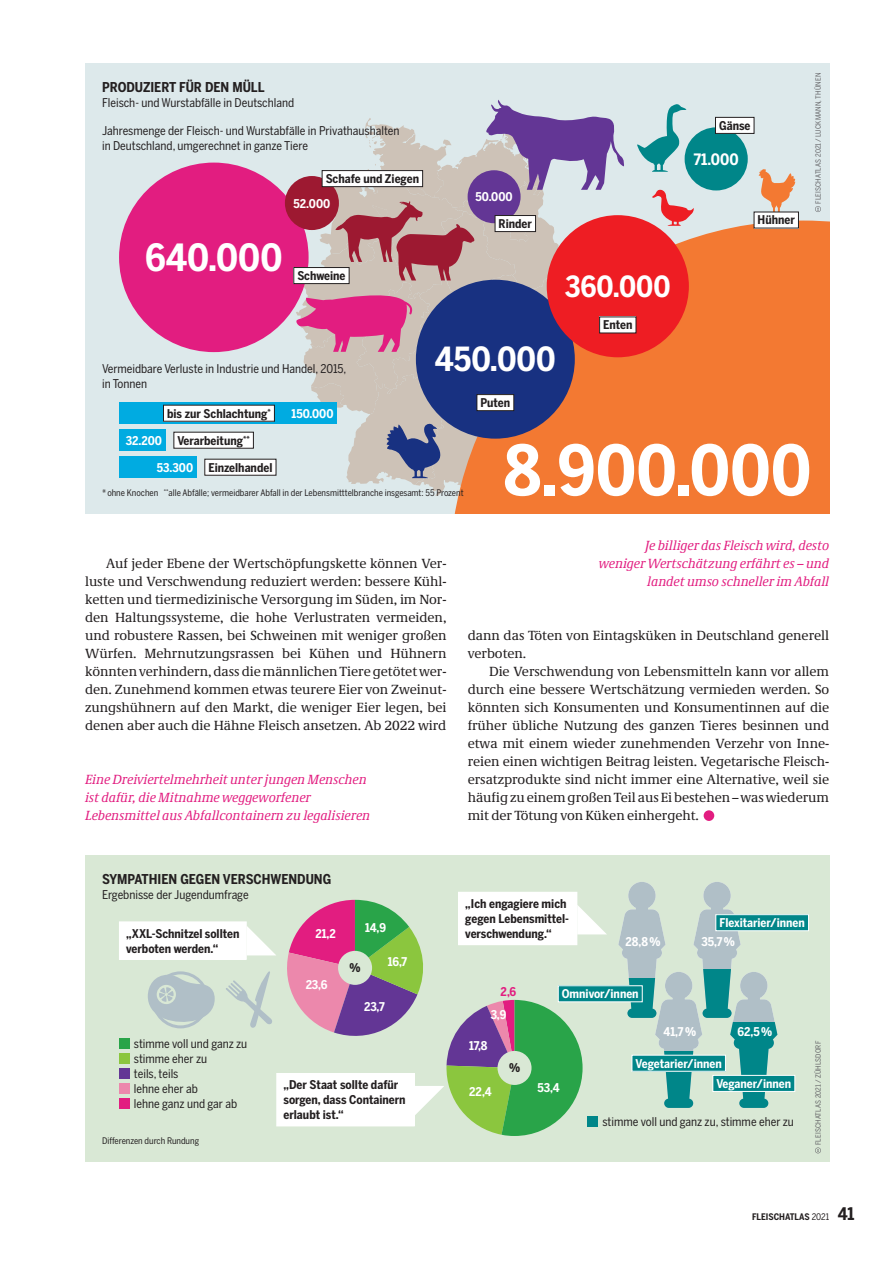
<style>
.page{position:relative;width:893px;height:1263px;background:#fff}
.page>*{position:absolute;margin:0;border:0;box-sizing:border-box;transform-origin:0 0}
.t1{font:700 68.4px "Benton Sans Cond";color:#fff}
.t2{font:700 37.2px "Benton Sans Cond";color:#fff}
.t3{font:700 33px "Benton Sans Cond";color:#fff}
.t4{font:700 28.95px "Benton Sans Cond";color:#fff}
.t5{font:700 15.6px "Benton Sans Cond";color:#fff}
.t6{font:13.5px/18px "Demos Pro";letter-spacing:-.005em;color:#231f20;text-align:justify}
.t7{font:italic 13.5px/18px "Demos Pro";letter-spacing:-.005em;color:#e21d80}
.t8{font:700 13.5px "Benton Sans Cond";color:#231f20}
.t9{font:12px/15px "Benton Sans Cond";color:#231f20}
.t10{font:700 12px/15px "Benton Sans Cond";color:#231f20}
.t11{font:700 12px "Benton Sans Cond";color:#fff}
.t12{font:700 12px "Benton Sans Cond";color:#e21d80}
.t13{font:9px "Benton Sans Cond";color:#231f20}
.t14{font:700 9px "Benton Sans Cond";color:#231f20}
.t15{font:7.2px "Benton Sans Cond";letter-spacing:.02em;color:#636366}
.s1{font-weight:400}
.s2{font-size:17.25px}
</style>
<div class="page">
<div style="left:704px;top:810px;width:10px;height:11px;background:#e21d80;border-radius:50%"></div>
<div style="left:85px;top:856px;width:744px;height:306px;background:#d9e8d5"></div>
<div style="left:713px;top:1075px;width:82px;height:16px;background:#008689"></div>
<div style="left:712px;top:1075px;width:83px;height:17px;border:1px solid #fff"></div>
<svg style="left:618px;top:882px;width:159px;height:226px"></svg>
<svg style="left:618px;top:979px;width:48px;height:39px"></svg>
<div style="left:119px;top:922px;width:127px;height:37px;background:#fff"></div>
<div style="left:119px;top:921px;width:128px;height:39px;border:1px solid #fff"></div>
<div style="left:459px;top:892px;width:118px;height:53px;background:#fff"></div>
<div style="left:152px;top:971px;width:57px;height:57px;border:3px solid #b0bfc7;border-radius:50%"></div>
<svg style="left:148px;top:975px;width:67px;height:51px"></svg>
<svg style="left:226px;top:900px;width:381px;height:236px"></svg>
<svg style="left:815px;top:1147px;width:6px;height:6px"></svg>
<div style="left:119px;top:1038px;width:11px;height:11px;background:#29a449"></div>
<div style="left:119px;top:1053px;width:11px;height:11px;background:#8bc63e"></div>
<div style="left:119px;top:1068px;width:11px;height:11px;background:#633695"></div>
<div style="left:119px;top:1083px;width:11px;height:11px;background:#ec88ac"></div>
<div style="left:119px;top:1098px;width:11px;height:11px;background:#e21d80"></div>
<div style="left:85px;top:64px;width:744px;height:450px;background:#dde9eb"></div>
<div style="left:454px;top:221px;width:375px;height:293px;background:#f37932"></div>
<div style="left:119px;top:163px;width:190px;height:189px;background:#e21d80;border-radius:95px"></div>
<div style="left:547px;top:215px;width:142px;height:142px;background:#ee1d23;border-radius:71px"></div>
<div style="left:119px;top:403px;width:218px;height:21px;background:#00abe1"></div>
<div style="left:119px;top:457px;width:77px;height:21px;background:#00abe1"></div>
<div style="left:119px;top:430px;width:47px;height:21px;background:#00abe1"></div>
<div style="left:163px;top:405px;width:111px;height:16px;background:#fff"></div>
<div style="left:163px;top:405px;width:112px;height:17px;border:1px solid #231f20"></div>
<div style="left:205px;top:459px;width:71px;height:16px;background:#fff"></div>
<div style="left:204px;top:459px;width:72px;height:17px;border:1px solid #231f20"></div>
<div style="left:174px;top:432px;width:79px;height:16px;background:#fff"></div>
<div style="left:173px;top:432px;width:81px;height:17px;border:1px solid #231f20"></div>
<svg style="left:815px;top:206px;width:6px;height:6px"></svg>
<div style="left:285px;top:176px;width:54px;height:54px;background:#9d1931;border-radius:27px"></div>
<svg style="left:759px;top:169px;width:38px;height:43px"></svg>
<svg style="left:652px;top:190px;width:42px;height:36px"></svg>
<div style="left:754px;top:212px;width:44px;height:16px;background:#fff"></div>
<div style="left:294px;top:268px;width:55px;height:16px;background:#fff"></div>
<div style="left:600px;top:317px;width:36px;height:16px;background:#fff"></div>
<svg style="left:637px;top:104px;width:50px;height:68px"></svg>
<svg style="left:296px;top:100px;width:329px;height:396px"></svg>
<div style="left:685px;top:127px;width:63px;height:63px;background:#008689;border-radius:32px"></div>
<div style="left:715px;top:117px;width:39px;height:16px;background:#fff"></div>
<div style="left:715px;top:117px;width:39px;height:17px;border:1px solid #231f20"></div>
<div style="left:322px;top:171px;width:101px;height:16px;background:#fff"></div>
<div style="left:322px;top:170px;width:101px;height:17px;border:1px solid #231f20"></div>
<div style="left:716px;top:915px;width:92px;height:16px;background:#008689"></div>
<div style="left:715px;top:914px;width:94px;height:17px;border:1px solid #fff"></div>
<div style="left:587px;top:1116px;width:11px;height:11px;background:#008689"></div>
<div style="left:558px;top:986px;width:84px;height:16px;background:#008689"></div>
<p class="t8" style="left:102px;top:79px;width:164px">PRODUZIERT FÜR DEN MÜLL</p>
<p class="t9" style="left:102px;top:95px;width:194px">Fleisch- und Wurstabfälle in Deutschland</p>
<p class="t9" style="left:102px;top:124px;width:299px">Jahresmenge der Fleisch- und Wurstabfälle in Privathaushalten in Deutschland, umgerechnet in ganze Tiere</p>
<p class="t10" style="left:326px;top:171px;width:95px">Schafe und Ziegen</p>
<p class="t11" style="left:294px;top:196px;width:38px">52.000</p>
<h2 class="t2" style="left:145px;top:236px;width:139px">640.000</h2>
<p class="t10" style="left:297px;top:268px;width:50px">Schweine</p>
<p class="t9" style="left:102px;top:361px;width:246px">Vermeidbare Verluste in Industrie und Handel, 2015, in Tonnen</p>
<p class="t10" style="left:167px;top:406px;width:105px">bis zur Schlachtung<sup>*</sup></p>
<p class="t11" style="left:292px;top:406px;width:43px">150.000</p>
<p class="t11" style="left:476px;top:190px;width:39px">50.000</p>
<p class="t10" style="left:499px;top:216px;width:35px">Rinder</p>
<h3 class="t3" style="left:435px;top:340px;width:122px">450.000</h3>
<h3 class="t4" style="left:565px;top:270px;width:107px">360.000</h3>
<p class="t10" style="left:603px;top:318px;width:31px">Enten</p>
<p class="t10" style="left:480px;top:395px;width:31px">Puten</p>
<p class="t10" style="left:719px;top:118px;width:33px">Gänse</p>
<p class="t5" style="left:694px;top:150px;width:46px">71.000</p>
<p class="t10" style="left:758px;top:213px;width:39px">Hühner</p>
<p class="t15" style="left:814px;top:204px;width:133px;rotate:-90deg">FLEISCHATLAS 2021 / LUCKMANN, THÜNEN</p>
<p class="t11" style="left:126px;top:433px;width:38px">32.200</p>
<p class="t10" style="left:177px;top:433px;width:74px">Verarbeitung<sup>**</sup></p>
<p class="t11" style="left:157px;top:460px;width:38px">53.300</p>
<p class="t10" style="left:208px;top:460px;width:66px">Einzelhandel</p>
<p class="t13" style="left:102px;top:487px;width:363px">* ohne Knochen <sup>**</sup>alle Abfälle; vermeidbarer Abfall in der Lebensmitttelbranche insgesamt: 55 Prozent</p>
<h1 class="t1" style="left:504px;top:431px;width:309px">8.900.000</h1>
<p class="t6" style="left:85px;top:554px;width:363px;text-indent:21px">Auf jeder Ebene der Wertschöpfungskette können Ver&shy;luste und Verschwendung reduziert werden: bessere Kühl&shy;ketten und tiermedizinische Versorgung im Süden, im Nor&shy;den Haltungssysteme, die hohe Verlustraten vermeiden, und robustere Rassen, bei Schweinen mit weniger großen Würfen. Mehrnutzungsrassen bei Kühen und Hühnern könnten verhindern, dass die männlichen Tiere getötet wer&shy;den. Zunehmend kommen etwas teurere Eier von Zweinut&shy;zungshühnern auf den Markt, die weniger Eier legen, bei denen aber auch die Hähne Fleisch ansetzen. Ab 2022 wird</p>
<p class="t7" style="left:85px;top:770px;width:287px">Eine Dreiviertelmehrheit unter jungen Menschen ist dafür, die Mitnahme weggeworfener<br>Lebensmittel aus Abfallcontainern zu legalisieren</p>
<p class="t7" style="left:599px;top:536px;width:232px;text-align:right">Je billiger das Fleisch wird, desto weniger Wertschätzung erfährt es – und landet umso schneller im Abfall</p>
<p class="t6" style="left:468px;top:626px;width:363px">dann das Töten von Eintagsküken in Deutschland generell verboten.</p>
<p class="t6" style="left:468px;top:662px;width:363px;text-indent:21px">Die Verschwendung von Lebensmitteln kann vor allem durch eine bessere Wertschätzung vermieden werden. So könnten sich Konsumenten und Konsumentinnen auf die früher übliche Nutzung des ganzen Tieres besinnen und etwa mit einem wieder zunehmenden Verzehr von Inne&shy;reien einen wichtigen Beitrag leisten. Vegetarische Fleisch&shy;ersatzprodukte sind nicht immer eine Alternative, weil sie häufig zu einem großen Teil aus Ei bestehen – was wiederum mit der Tötung von Küken einhergeht.</p>
<p class="t8" style="left:102px;top:871px;width:231px">SYMPATHIEN GEGEN VERSCHWENDUNG</p>
<p class="t9" style="left:102px;top:887px;width:148px">Ergebnisse der Jugendumfrage</p>
<p class="t10" style="left:126px;top:926px;width:115px">„XXL-Schnitzel sollten verboten werden.“</p>
<p class="t11" style="left:315px;top:926px;width:22px">21,2</p>
<p class="t11" style="left:306px;top:978px;width:23px">23,6</p>
<p class="t11" style="left:365px;top:921px;width:23px">14,9</p>
<p class="t10" style="left:350px;top:961px;width:13px">%</p>
<p class="t11" style="left:388px;top:955px;width:21px">16,7</p>
<p class="t11" style="left:364px;top:999px;width:22px">23,7</p>
<p class="t9" style="left:134px;top:1036px;width:115px">stimme voll und ganz zu stimme eher zu<br>teils, teils<br>lehne eher ab<br>lehne ganz und gar ab</p>
<p class="t13" style="left:102px;top:1135px;width:99px">Differenzen durch Rundung</p>
<p class="t10" style="left:284px;top:1077px;width:124px">„Der Staat sollte dafür sorgen, dass Containern erlaubt ist.“</p>
<p class="t10" style="left:465px;top:896px;width:105px">„Ich engagiere mich gegen Lebensmittel&shy;verschwendung.“</p>
<p class="t11" style="left:719px;top:916px;width:87px">Flexitarier/innen</p>
<p class="t11" style="left:625px;top:935px;width:37px">28,8 %</p>
<p class="t11" style="left:701px;top:935px;width:35px">35,7 %</p>
<p class="t12" style="left:501px;top:984px;width:17px">2,6</p>
<p class="t11" style="left:491px;top:1008px;width:17px">3,9</p>
<p class="t11" style="left:469px;top:1038px;width:20px">17,8</p>
<p class="t10" style="left:509px;top:1061px;width:13px">%</p>
<p class="t11" style="left:562px;top:987px;width:78px">Omnivor/innen</p>
<p class="t11" style="left:663px;top:1025px;width:34px">41,7 %</p>
<p class="t11" style="left:635px;top:1056px;width:88px">Vegetarier/innen</p>
<p class="t11" style="left:737px;top:1025px;width:36px">62,5 %</p>
<p class="t11" style="left:469px;top:1084px;width:24px">22,4</p>
<p class="t11" style="left:538px;top:1081px;width:24px">53,4</p>
<p class="t11" style="left:716px;top:1076px;width:76px">Veganer/innen</p>
<p class="t9" style="left:602px;top:1114px;width:193px">stimme voll und ganz zu, stimme eher zu</p>
<p class="t15" style="left:814px;top:1145px;width:106px;rotate:-90deg">FLEISCHATLAS 2021 / ZÜHLSDORF</p>
<p class="t14" style="left:752px;top:1212px;width:104px">FLEISCHATLAS <span class="s1">2021</span> <span class="s2">41</span></p>
</div>
